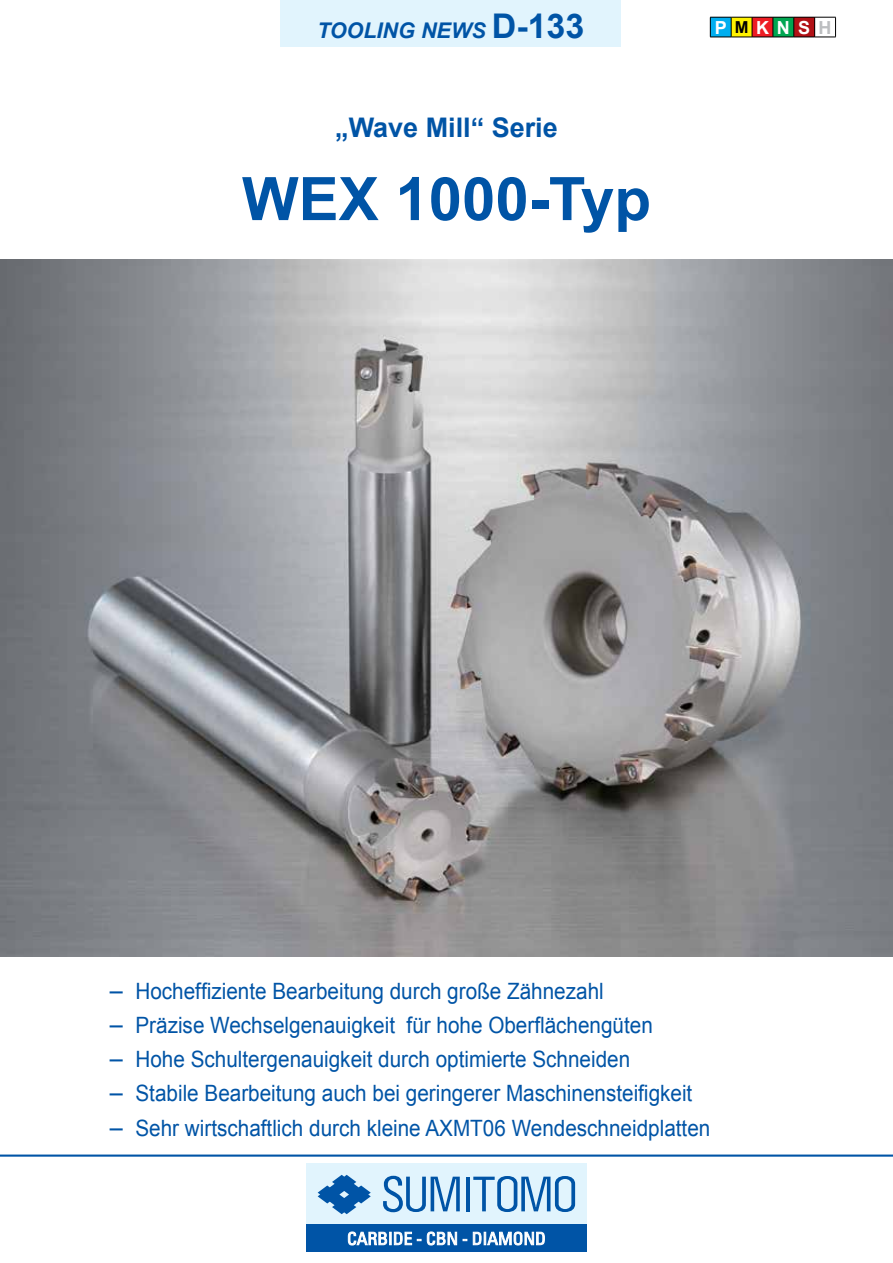
<style>
.page{position:relative;width:893px;height:1263px;background:#fff}
.page>*{position:absolute;margin:0;border:0;box-sizing:border-box;transform-origin:0 0}
.t1{font:700 60px "Arial";color:#0054a6}
.t2{font:700 27px "Arial";color:#0054a6}
.t3{font:22.5px "Arial";color:#0054a6;scale:.92 1}
.t4{font:italic 700 21.6px "Arial";color:#0054a6}
.t5{font:700 18px "Arial";color:#fff}
.s1{font-style:normal;font-size:34.05px}
.s2{font-size:16.5px;color:#000}
.s3{color:#bcbec0}
.s4{font-size:25.5px}
</style>
<div class="page">
<img style="left:0;top:259px;width:893px;height:698px">
<hr style="left:0;top:1154px;width:893px;height:3px;background:#0054a6">
<div style="left:306px;top:1163px;width:281px;height:61px;background:#e1f4fd"></div>
<svg style="left:318px;top:1175px;width:53px;height:39px"></svg>
<svg style="left:383px;top:1176px;width:77px;height:36px"></svg>
<hr style="left:466px;top:1177px;width:4px;height:34px;background:#0054a6">
<svg style="left:473px;top:1176px;width:102px;height:36px"></svg>
<div style="left:306px;top:1224px;width:281px;height:28px;background:#0054a6"></div>
<svg style="left:348px;top:1232px;width:73px;height:14px"></svg>
<svg style="left:427px;top:1232px;width:30px;height:13px"></svg>
<svg style="left:473px;top:1232px;width:72px;height:13px"></svg>
<svg style="left:710px;top:17px;width:126px;height:21px;background:#88835f"></svg>
<div style="left:281px;top:0;width:340px;height:47px;background:#e1f4fd"></div>
<p class="t4" style="left:317px;top:16px;width:269px">TOOLING NEWS <span class="s1">D-133</span></p>
<p class="t2" style="left:335px;top:110px;width:224px">„Wave Mill“ Serie</p>
<h1 class="t1" style="left:242px;top:159px;width:411px">WEX 1000-Typ</h1>
<p class="t5" style="left:715px;top:15px;width:118px">P<span class="s2">M</span>KNS<span class="s3">H</span></p>
<p class="t3" style="left:110px;top:976px;width:538px"><span class="s4">–</span> Hocheffiziente Bearbeitung durch große Zähnezahl</p>
<p class="t3" style="left:110px;top:1010px;width:592px"><span class="s4">–</span> Präzise Wechselgenauigkeit für hohe Oberflächengüten</p>
<p class="t3" style="left:110px;top:1044px;width:567px"><span class="s4">–</span> Hohe Schultergenauigkeit durch optimierte Schneiden</p>
<p class="t3" style="left:110px;top:1079px;width:635px"><span class="s4">–</span> Stabile Bearbeitung auch bei geringerer Maschinensteifigkeit</p>
<p class="t3" style="left:110px;top:1113px;width:654px"><span class="s4">–</span> Sehr wirtschaftlich durch kleine AXMT06 Wendeschneidplatten</p>
</div>
